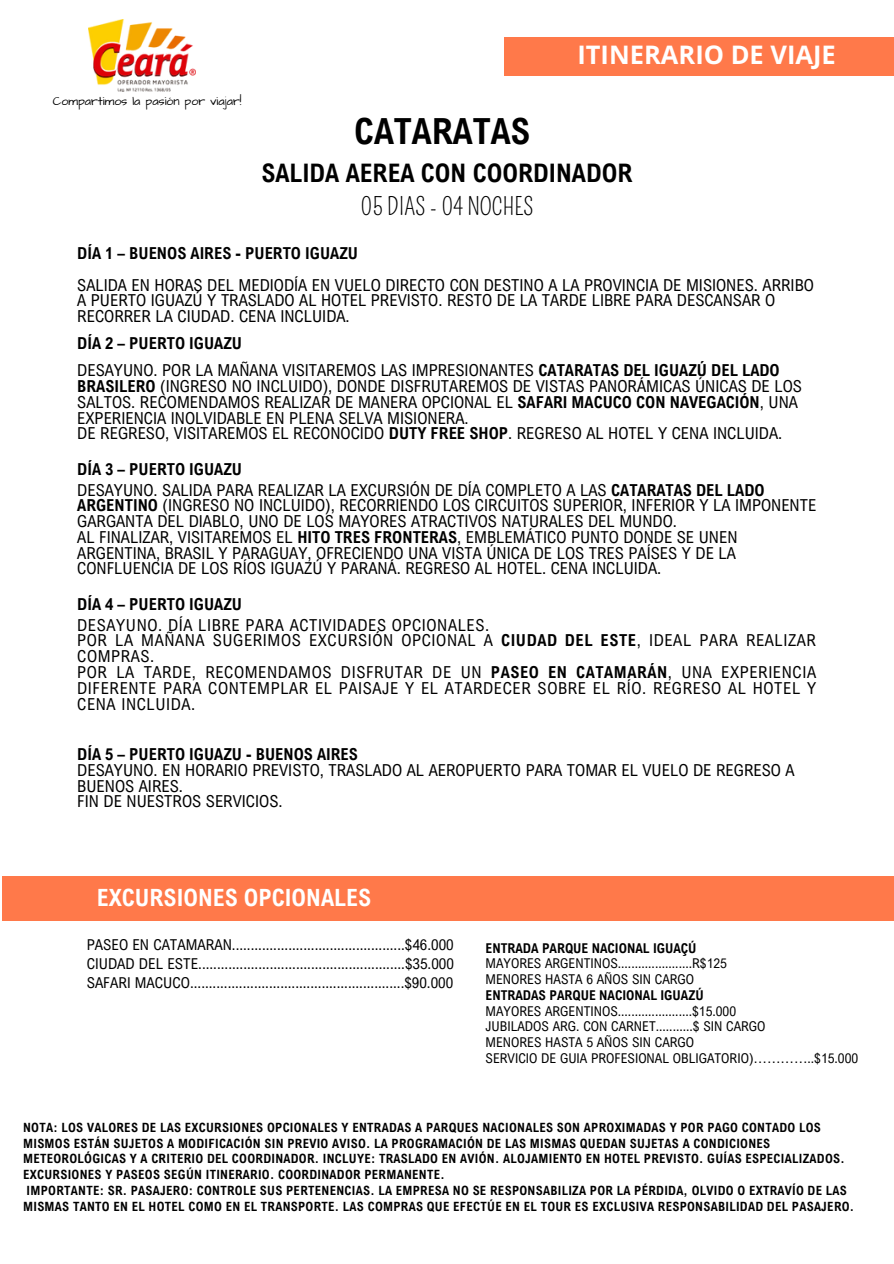
<style>
.page{position:relative;width:894px;height:1264px;background:#fff}
.page>*{position:absolute;margin:0;border:0;box-sizing:border-box;transform-origin:0 0}
.t1{font:700 36px "Arial Nova Cond";color:#000}
.t2{font:700 25.5px "Arial Nova Cond";color:#000}
.t3{font:700 25.5px "Open Sans";color:#fff}
.t4{font:24px "Pompiere";color:#000}
.t5{font:700 23.85px "Arial Nova Cond";color:#fff}
.t6{font:16.5px/15.8px "Arial Nova Cond";color:#000}
.t7{font:16.5px/15.8px "Arial Nova Cond";letter-spacing:.035em;color:#000}
.t8{font:700 16.5px "Arial Nova Cond";color:#000}
.t9{font:15px/19.2px "Arial Nova Cond";color:#000;text-align:justify}
.t10{font:13.5px/15.8px "Arial Nova Cond";color:#000}
.t11{font:700 13.5px "Arial Nova Cond";color:#000}
.t12{font:700 12.75px/15.8px "Arial Nova Cond";letter-spacing:.02em;color:#000}
.t13{font:12.3px "Architects Daughter";color:#000}
.s1{font-weight:700}
</style>
<div class="page">
<img style="left:88px;top:19px;width:107px;height:72px">
<div style="left:2px;top:876px;width:891px;height:44px;background:#ff794a"></div>
<div style="left:503px;top:37px;width:390px;height:39px;background:#ff794a"></div>
<p class="t13" style="left:53px;top:93px;width:190px">Compartimos la pasión por viajar!</p>
<h2 class="t3" style="left:577px;top:37px;width:260px">ITINERARIO DE VIAJE</h2>
<h1 class="t1" style="left:354px;top:109px;width:178px">CATARATAS</h1>
<h2 class="t2" style="left:261px;top:157px;width:372px">SALIDA AEREA CON COORDINADOR</h2>
<h3 class="t4" style="left:360px;top:192px;width:174px">05 DIAS - 04 NOCHES</h3>
<p class="t8" style="left:77px;top:243px;width:282px">DÍA 1 – BUENOS AIRES - PUERTO IGUAZU</p>
<p class="t6" style="left:77px;top:276px;width:738px">SALIDA EN HORAS DEL MEDIODÍA EN VUELO DIRECTO CON DESTINO A LA PROVINCIA DE MISIONES. ARRIBO<br>A PUERTO IGUAZÚ Y TRASLADO AL HOTEL PREVISTO. RESTO DE LA TARDE LIBRE PARA DESCANSAR O<br>RECORRER LA CIUDAD. CENA INCLUIDA.</p>
<p class="t6" style="left:77px;top:329px;width:703px;line-height:27px"><span class="s1">DÍA 2 – PUERTO IGUAZU<br></span>DESAYUNO. POR LA MAÑANA VISITAREMOS LAS IMPRESIONANTES <span class="s1">CATARATAS DEL IGUAZÚ DEL LADO</span></p>
<p class="t6" style="left:77px;top:378px;width:726px"><span class="s1">BRASILERO</span> (INGRESO NO INCLUIDO), DONDE DISFRUTAREMOS DE VISTAS PANORÁMICAS ÚNICAS DE LOS SALTOS. RECOMENDAMOS REALIZAR DE MANERA OPCIONAL EL <span class="s1">SAFARI MACUCO CON NAVEGACIÓN</span>, UNA EXPERIENCIA INOLVIDABLE EN PLENA SELVA MISIONERA.<br>DE REGRESO, VISITAREMOS EL RECONOCIDO <span class="s1">DUTY FREE SHOP</span>. REGRESO AL HOTEL Y CENA INCLUIDA.</p>
<p class="t6" style="left:77px;top:459px;width:688px;line-height:20.2px"><span class="s1">DÍA 3 – PUERTO IGUAZU<br></span>DESAYUNO. SALIDA PARA REALIZAR LA EXCURSIÓN DE DÍA COMPLETO A LAS <span class="s1">CATARATAS DEL LADO</span></p>
<p class="t6" style="left:77px;top:497px;width:740px"><span class="s1">ARGENTINO</span> (INGRESO NO INCLUIDO), RECORRIENDO LOS CIRCUITOS SUPERIOR, INFERIOR Y LA IMPONENTE GARGANTA DEL DIABLO, UNO DE LOS MAYORES ATRACTIVOS NATURALES DEL MUNDO.<br>AL FINALIZAR, VISITAREMOS EL <span class="s1">HITO TRES FRONTERAS</span>, EMBLEMÁTICO PUNTO DONDE SE UNEN ARGENTINA, BRASIL Y PARAGUAY, OFRECIENDO UNA VISTA ÚNICA DE LOS TRES PAÍSES Y DE LA CONFLUENCIA DE LOS RÍOS IGUAZÚ Y PARANÁ. REGRESO AL HOTEL. CENA INCLUIDA.</p>
<p class="t8" style="left:77px;top:594px;width:166px">DÍA 4 – PUERTO IGUAZU</p>
<p class="t7" style="left:77px;top:616px;width:740px">DESAYUNO. DÍA LIBRE PARA ACTIVIDADES OPCIONALES.<br>POR LA MAÑANA SUGERIMOS EXCURSIÓN OPCIONAL A <span class="s1">CIUDAD DEL ESTE</span>, IDEAL PARA REALIZAR COMPRAS.<br>POR LA TARDE, RECOMENDAMOS DISFRUTAR DE UN <span class="s1">PASEO EN CATAMARÁN</span>, UNA EXPERIENCIA DIFERENTE PARA CONTEMPLAR EL PAISAJE Y EL ATARDECER SOBRE EL RÍO. REGRESO AL HOTEL Y CENA INCLUIDA.</p>
<p class="t8" style="left:77px;top:744px;width:282px">DÍA 5 – PUERTO IGUAZU - BUENOS AIRES</p>
<p class="t6" style="left:77px;top:761px;width:718px">DESAYUNO. EN HORARIO PREVISTO, TRASLADO AL AEROPUERTO PARA TOMAR EL VUELO DE REGRESO A<br>BUENOS AIRES.<br>FIN DE NUESTROS SERVICIOS.</p>
<h3 class="t5" style="left:97px;top:882px;width:276px">EXCURSIONES OPCIONALES</h3>
<p class="t9" style="left:87px;top:934px;width:368px">PASEO EN CATAMARAN..............................................$46.000<br>CIUDAD DEL ESTE.......................................................$35.000<br>SAFARI MACUCO.........................................................$90.000</p>
<p class="t11" style="left:485px;top:939px;width:212px">ENTRADA PARQUE NACIONAL IGUAÇÚ</p>
<p class="t10" style="left:485px;top:955px;width:243px">MAYORES ARGENTINOS......................R$125<br>MENORES HASTA 6 AÑOS SIN CARGO</p>
<p class="t11" style="left:485px;top:986px;width:219px">ENTRADAS PARQUE NACIONAL IGUAZÚ</p>
<p class="t10" style="left:485px;top:1002px;width:374px">MAYORES ARGENTINOS......................$15.000<br>JUBILADOS ARG. CON CARNET...........$ SIN CARGO<br>MENORES HASTA 5 AÑOS SIN CARGO<br>SERVICIO DE GUIA PROFESIONAL OBLIGATORIO)…………..$15.000</p>
<p class="t12" style="left:23px;top:1119px;width:832px">NOTA: LOS VALORES DE LAS EXCURSIONES OPCIONALES Y ENTRADAS A PARQUES NACIONALES SON APROXIMADAS Y POR PAGO CONTADO LOS MISMOS ESTÁN SUJETOS A MODIFICACIÓN SIN PREVIO AVISO. LA PROGRAMACIÓN DE LAS MISMAS QUEDAN SUJETAS A CONDICIONES METEOROLÓGICAS Y A CRITERIO DEL COORDINADOR. INCLUYE: TRASLADO EN AVIÓN. ALOJAMIENTO EN HOTEL PREVISTO. GUÍAS ESPECIALIZADOS.<br>EXCURSIONES Y PASEOS SEGÚN ITINERARIO. COORDINADOR PERMANENTE.<br>IMPORTANTE: SR. PASAJERO: CONTROLE SUS PERTENENCIAS. LA EMPRESA NO SE RESPONSABILIZA POR LA PÉRDIDA, OLVIDO O EXTRAVÍO DE LAS MISMAS TANTO EN EL HOTEL COMO EN EL TRANSPORTE. LAS COMPRAS QUE EFECTÚE EN EL TOUR ES EXCLUSIVA RESPONSABILIDAD DEL PASAJERO.</p>
</div>
